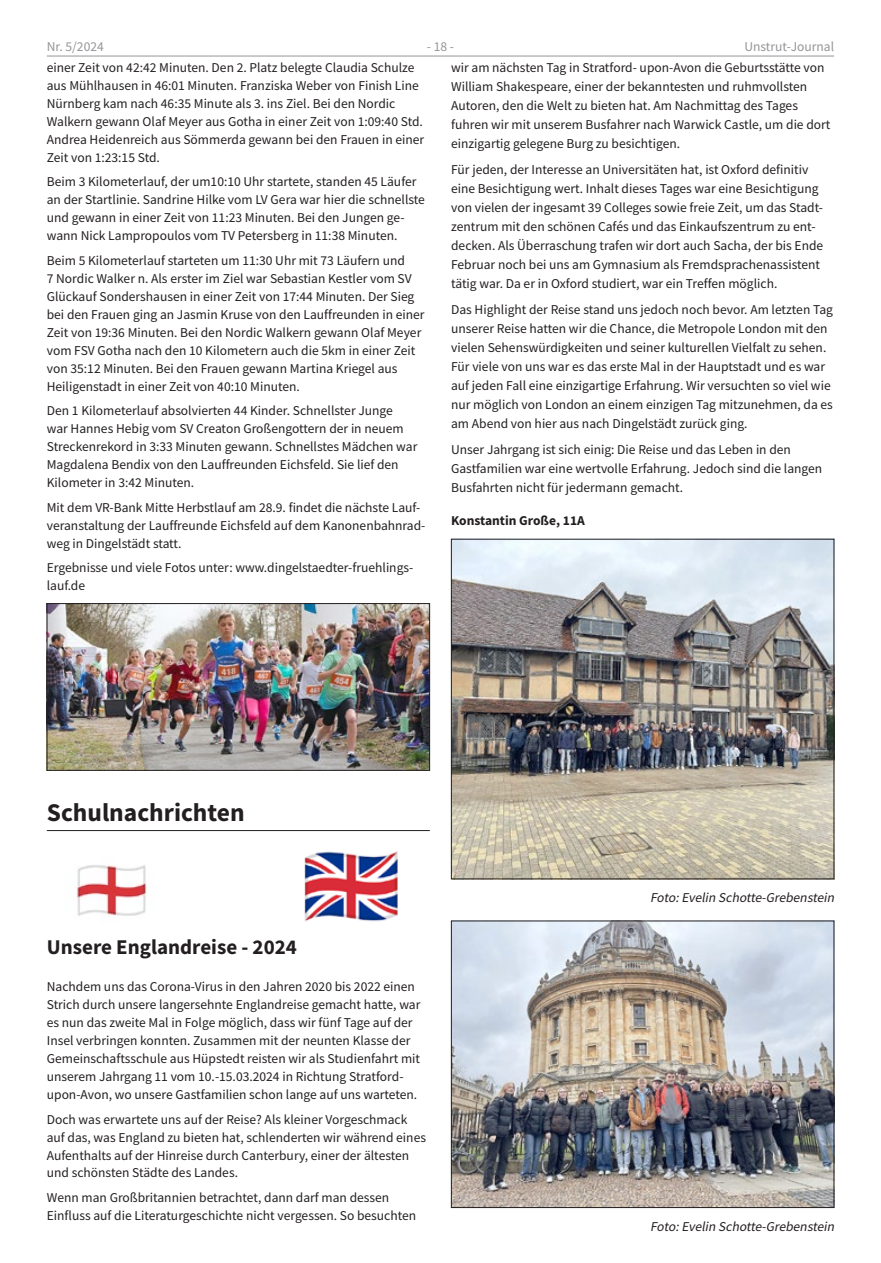
<style>
.page{position:relative;width:881px;height:1263px;background:#fff}
.page>*{position:absolute;margin:0;border:0;box-sizing:border-box;transform-origin:0 0}
.Rasterbalken{font:700 25.5px "Source Sans Pro";color:#231f20}
.Überschrift{font:700 21px "Source Sans Pro";color:#231f20}
.t1{font:13.5px/18px "Source Sans Pro";color:#231f20}
.Bildunterschrift{font:italic 13.5px "Source Sans Pro";color:#231f20}
.t2{font:13.5px "Source Sans Pro";color:#939598}
.t3{font:700 13.5px "Source Sans Pro";color:#231f20}
</style>
<div class="page">
<hr style="left:47px;top:56px;width:786px;height:1px;background:#939598">
<img style="left:453px;top:541px;width:378px;height:336px">
<div style="left:451px;top:539px;width:382px;height:340px;border:1px solid #231f20"></div>
<img style="left:453px;top:923px;width:378px;height:283px">
<div style="left:451px;top:921px;width:382px;height:287px;border:1px solid #231f20"></div>
<hr style="left:47px;top:830px;width:382px;height:1px;background:#231f20">
<img style="left:49px;top:605px;width:378px;height:163px">
<div style="left:47px;top:603px;width:382px;height:167px;border:1px solid #231f20"></div>
<img style="left:77px;top:865px;width:70px;height:51px">
<img style="left:304px;top:851px;width:93px;height:71px">
<p class="t2" style="left:47px;top:37px;width:58px">Nr. 5/2024</p>
<p class="t2" style="left:426px;top:37px;width:29px">- 18 -</p>
<p class="t2" style="left:744px;top:37px;width:91px">Unstrut-Journal</p>
<p class="t1" style="left:451px;top:58px;width:380px;line-height:19px">wir am nächsten Tag in Stratford- upon-Avon die Geburtsstätte von William Shakespeare, einer der bekanntesten und ruhmvollsten Autoren, den die Welt zu bieten hat. Am Nachmittag des Tages fuhren wir mit unserem Busfahrer nach Warwick Castle, um die dort einzigartig gelegene Burg zu besichtigen.</p>
<p class="t1" style="left:451px;top:160px;width:373px;line-height:19px">Für jeden, der Interesse an Universitäten hat, ist Oxford definitiv eine Besichtigung wert. Inhalt dieses Tages war eine Besichtigung von vielen der ingesamt 39 Colleges sowie freie Zeit, um das Stadt&shy;zentrum mit den schönen Cafés und das Einkaufszentrum zu ent&shy;decken. Als Überraschung trafen wir dort auch Sacha, der bis Ende Februar noch bei uns am Gymnasium als Fremdsprachenassistent tätig war. Da er in Oxford studiert, war ein Treffen möglich.</p>
<p class="t1" style="left:451px;top:300px;width:383px;line-height:19px">Das Highlight der Reise stand uns jedoch noch bevor. Am letzten Tag unserer Reise hatten wir die Chance, die Metropole London mit den vielen Sehenswürdigkeiten und seiner kulturellen Vielfalt zu sehen.<br>Für viele von uns war es das erste Mal in der Hauptstadt und es war auf jeden Fall eine einzigartige Erfahrung. Wir versuchten so viel wie nur möglich von London an einem einzigen Tag mitzunehmen, da es am Abend von hier aus nach Dingelstädt zurück ging.</p>
<p class="t1" style="left:451px;top:440px;width:372px;line-height:19px">Unser Jahrgang ist sich einig: Die Reise und das Leben in den<br>Gastfamilien war eine wertvolle Erfahrung. Jedoch sind die langen<br>Busfahrten nicht für jedermann gemacht.</p>
<p class="t3" style="left:451px;top:511px;width:135px">Konstantin Große, 11A</p>
<p class="t1" style="left:47px;top:58px;width:379px">einer Zeit von 42:42 Minuten. Den 2. Platz belegte Claudia Schulze aus Mühlhausen in 46:01 Minuten. Franziska Weber von Finish Line Nürnberg kam nach 46:35 Minute als 3. ins Ziel. Bei den Nordic Walkern gewann Olaf Meyer aus Gotha in einer Zeit von 1:09:40 Std.<br>Andrea Heidenreich aus Sömmerda gewann bei den Frauen in einer Zeit von 1:23:15 Std.</p>
<p class="t1" style="left:47px;top:173px;width:379px">Beim 3 Kilometerlauf, der um10:10 Uhr startete, standen 45 Läufer an der Startlinie. Sandrine Hilke vom LV Gera war hier die schnellste und gewann in einer Zeit von 11:23 Minuten. Bei den Jungen ge&shy;wann Nick Lampropoulos vom TV Petersberg in 11:38 Minuten.</p>
<p class="t1" style="left:47px;top:251px;width:379px">Beim 5 Kilometerlauf starteten um 11:30 Uhr mit 73 Läufern und<br>7 Nordic Walker n. Als erster im Ziel war Sebastian Kestler vom SV Glückauf Sondershausen in einer Zeit von 17:44 Minuten. Der Sieg bei den Frauen ging an Jasmin Kruse von den Lauffreunden in einer Zeit von 19:36 Minuten. Bei den Nordic Walkern gewann Olaf Meyer vom FSV Gotha nach den 10 Kilometern auch die 5km in einer Zeit von 35:12 Minuten. Bei den Frauen gewann Martina Kriegel aus Heiligenstadt in einer Zeit von 40:10 Minuten.</p>
<p class="t1" style="left:47px;top:402px;width:372px">Den 1 Kilometerlauf absolvierten 44 Kinder. Schnellster Junge war Hannes Hebig vom SV Creaton Großengottern der in neuem Streckenrekord in 3:33 Minuten gewann. Schnellstes Mädchen war Magdalena Bendix von den Lauffreunden Eichsfeld. Sie lief den Kilometer in 3:42 Minuten.</p>
<p class="t1" style="left:47px;top:498px;width:380px">Mit dem VR-Bank Mitte Herbstlauf am 28.9. findet die nächste Lauf&shy;veranstaltung der Lauffreunde Eichsfeld auf dem Kanonenbahnrad&shy;weg in Dingelstädt statt.</p>
<p class="t1" style="left:47px;top:559px;width:368px">Ergebnisse und viele Fotos unter: www.dingelstaedter-fruehlings&shy;lauf.de</p>
<p class="Rasterbalken" style="left:47px;top:795px;width:199px">Schulnachrichten</p>
<p class="Überschrift" style="left:47px;top:933px;width:251px">Unsere Englandreise - 2024</p>
<p class="t1" style="left:47px;top:977px;width:375px">Nachdem uns das Corona-Virus in den Jahren 2020 bis 2022 einen Strich durch unsere langersehnte Englandreise gemacht hatte, war es nun das zweite Mal in Folge möglich, dass wir fünf Tage auf der Insel verbringen konnten. Zusammen mit der neunten Klasse der Gemeinschaftsschule aus Hüpstedt reisten wir als Studienfahrt mit unserem Jahrgang 11 vom 10.-15.03.2024 in Richtung Stratford&shy;upon-Avon, wo unsere Gastfamilien schon lange auf uns warteten.</p>
<p class="t1" style="left:47px;top:1110px;width:380px">Doch was erwartete uns auf der Reise? Als kleiner Vorgeschmack auf das, was England zu bieten hat, schlenderten wir während eines Aufenthalts auf der Hinreise durch Canterbury, einer der ältesten und schönsten Städte des Landes.</p>
<p class="t1" style="left:47px;top:1188px;width:371px">Wenn man Großbritannien betrachtet, dann darf man dessen<br>Einfluss auf die Literaturgeschichte nicht vergessen. So besuchten</p>
<p class="Bildunterschrift" style="left:650px;top:889px;width:188px">Foto:Evelin Schotte-Grebenstein</p>
<p class="Bildunterschrift" style="left:650px;top:1218px;width:188px">Foto:Evelin Schotte-Grebenstein</p>
</div>
